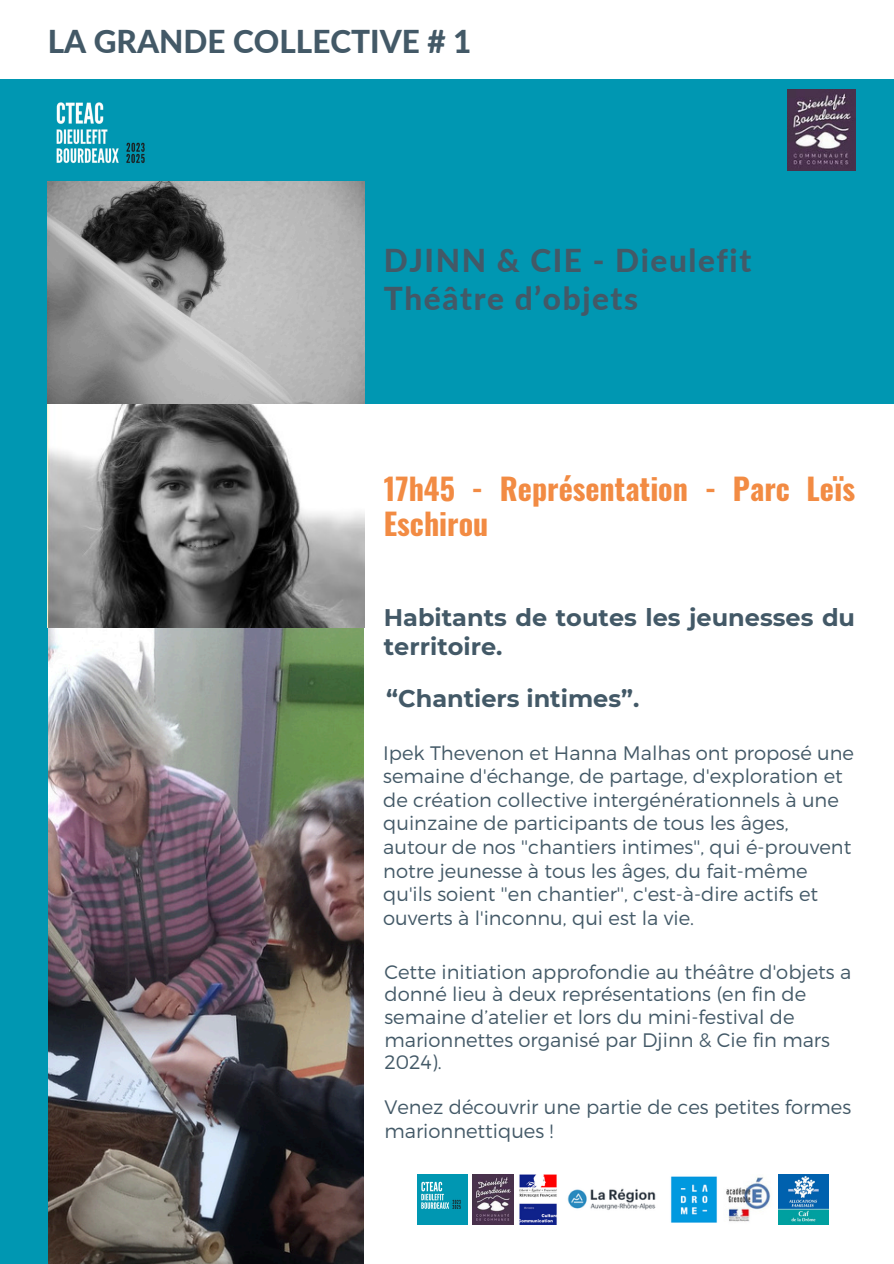
<style>
.page{position:relative;width:894px;height:1264px;background:#fff}
.page>*{position:absolute;margin:0;border:0;box-sizing:border-box;transform-origin:0 0}
.t1{font:800 31.5px/37.2px "Lato";letter-spacing:.05em;color:#435967}
.t2{font:800 31.5px "Lato";color:#435967}
.t3{font:700 30px/34.8px "Oswald";color:#f28b43}
.t4{font:700 24px/29.2px "Montserrat";color:#435967}
.t5{font:300 19.5px/23.7px "Montserrat";color:#435967}
</style>
<div class="page">
<img style="left:48px;top:627px;width:316px;height:636px">
<div style="left:0;top:80px;width:893px;height:324px;background:#0097b2"></div>
<img style="left:56px;top:102px;width:89px;height:62px">
<img style="left:48px;top:181px;width:316px;height:446px">
<img style="left:519px;top:1174px;width:38px;height:50px">
<img style="left:567px;top:1188px;width:89px;height:22px">
<img style="left:670px;top:1176px;width:47px;height:47px">
<img style="left:726px;top:1177px;width:45px;height:45px">
<img style="left:778px;top:1174px;width:50px;height:50px">
<img style="left:417px;top:1174px;width:50px;height:50px">
<img style="left:472px;top:1174px;width:42px;height:50px">
<div style="left:0;top:404px;width:48px;height:859px;background:#0097b2"></div>
<img style="left:787px;top:89px;width:67px;height:81px">
<p class="t2" style="left:48px;top:21px;width:425px">LA GRANDE COLLECTIVE # 1</p>
<p class="t1" style="left:384px;top:241px;width:369px">DJINN &amp; CIE - Dieulefit<br>Théâtre d’objets</p>
<p class="t3" style="left:384px;top:470px;width:472px">17h45 - Représentation - Parc Leïs<br>Eschirou</p>
<h2 class="t4" style="left:384px;top:602px;width:472px">Habitants de toutes les jeunesses du territoire.</h2>
<p class="t4" style="left:386px;top:684px;width:254px">“Chantiers intimes”.</p>
<h2 class="t5" style="left:383px;top:739px;width:472px">Ipek Thevenon et Hanna Malhas ont proposé une semaine d'échange, de partage, d'exploration et de création collective intergénérationnels à une quinzaine de participants de tous les âges, autour de nos ''chantiers intimes'', qui é-prouvent notre jeunesse à tous les âges, du fait-même qu'ils soient ''en chantier'', c'est-à-dire actifs et ouverts à l'inconnu, qui est la vie.</h2>
<h3 class="t5" style="left:384px;top:959px;width:468px;line-height:22.5px">Cette initiation approfondie au théâtre d'objets a donné lieu à deux représentations (en fin de semaine d’atelier et lors du mini-festival de marionnettes organisé par Djinn &amp; Cie fin mars 2024).</h3>
<p class="t5" style="left:384px;top:1094px;width:468px">Venez découvrir une partie de ces petites formes marionnettiques !</p>
</div>
